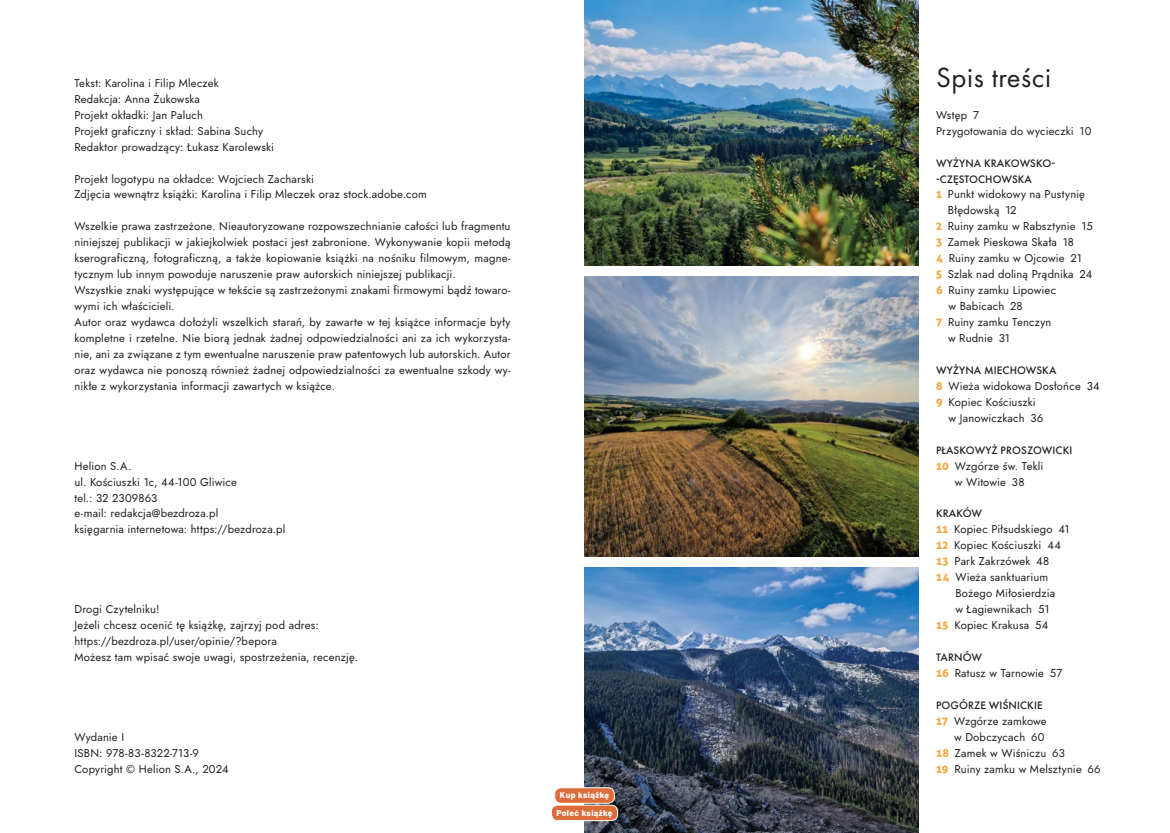
<style>
.page{position:relative;width:1170px;height:833px;background:#fff}
.page>*{position:absolute;margin:0;border:0;box-sizing:border-box;transform-origin:0 0}
.t1{font:28.75px "Futura PT";letter-spacing:.02em;color:#231f20}
.t2{font:11.25px/16px "Jost";letter-spacing:.015em;color:#231f20}
.t3{font:500 11.25px/16px "Futura PT";letter-spacing:.01em;color:#231f20}
.t4{font:800 8.5px "Barlow";letter-spacing:.05em;color:#fff}
.s1{font-family:"Aller Display";color:#f0ad48}
</style>
<div class="page">
<img style="left:585px;top:0;width:333px;height:265px">
<img style="left:585px;top:277px;width:333px;height:279px">
<img style="left:585px;top:567px;width:333px;height:266px">
<div style="left:551px;top:805px;width:66px;height:15px;background:#dd6c3b;border-radius:6px"></div>
<div style="left:551px;top:804px;width:67px;height:17px;border:1px solid #fff;border-radius:6px"></div>
<div style="left:554px;top:787px;width:60px;height:16px;background:#dd6c3b;border-radius:6px"></div>
<div style="left:554px;top:787px;width:60px;height:16px;border:1px solid #fff;border-radius:6px"></div>
<p class="t2" style="left:74px;top:75px;width:201px">Tekst: Karolina i Filip Mleczek<br>Redakcja: Anna Żukowska<br>Projekt okładki: Jan Paluch<br>Projekt graficzny i skład: Sabina Suchy Redaktor prowadzący: Łukasz Karolewski</p>
<p class="t2" style="left:74px;top:171px;width:354px">Projekt logotypu na okładce: Wojciech Zacharski<br>Zdjęcia wewnątrz książki: Karolina i Filip Mleczek oraz stock.adobe.com</p>
<p class="t2" style="left:74px;top:218px;width:437px">Wszelkie prawa zastrzeżone. Nieautoryzowane rozpowszechnianie całości lub fragmentu niniejszej publikacji w jakiejkolwiek postaci jest zabronione. Wykonywanie kopii metodą kserograficzną, fotograficzną, a także kopiowanie książki na nośniku filmowym, magne&shy;tycznym lub innym powoduje naruszenie praw autorskich niniejszej publikacji.<br>Wszystkie znaki występujące w tekście są zastrzeżonymi znakami firmowymi bądź towaro&shy;wymi ich właścicieli.<br>Autor oraz wydawca dołożyli wszelkich starań, by zawarte w tej książce informacje były kompletne i rzetelne. Nie biorą jednak żadnej odpowiedzialności ani za ich wykorzysta&shy;nie, ani za związane z tym ewentualne naruszenie praw patentowych lub autorskich. Autor oraz wydawca nie ponoszą również żadnej odpowiedzialności za ewentualne szkody wy&shy;nikłe z wykorzystania informacji zawartych w książce.</p>
<p class="t2" style="left:74px;top:458px;width:212px">Helion S.A.<br>ul. Kościuszki 1c, 44-100 Gliwice<br>tel.: 32 2309863<br>e-mail: redakcja@bezdroza.pl<br>księgarnia internetowa: https://bezdroza.pl</p>
<p class="t2" style="left:74px;top:601px;width:285px">Drogi Czytelniku!<br>Jeżeli chcesz ocenić tę książkę, zajrzyj pod adres: https://bezdroza.pl/user/opinie/?bepora<br>Możesz tam wpisać swoje uwagi, spostrzeżenia, recenzję.</p>
<p class="t2" style="left:74px;top:729px;width:156px">Wydanie I<br>ISBN: 978-83-8322-713-9<br>Copyright © Helion S.A., 2024</p>
<p class="t4" style="left:560px;top:789px;width:51px">Kup książkę</p>
<p class="t4" style="left:556px;top:806px;width:57px">Poleć książkę</p>
<h1 class="t1" style="left:935px;top:60px;width:117px">Spis treści</h1>
<p class="t2" style="left:935px;top:107px;width:157px">Wstęp 7<br>Przygotowania do wycieczki 10</p>
<p class="t3" style="left:935px;top:155px;width:121px">WYŻYNA KRAKOWSKO--CZĘSTOCHOWSKA</p>
<p class="t2" style="left:935px;top:187px;width:150px"><span class="s1">1</span> Punkt widokowy na Pustynię</p>
<p class="t2" style="left:947px;top:203px;width:70px">Błędowską 12</p>
<p class="t2" style="left:935px;top:218px;width:158px"><span class="s1">2</span> Ruiny zamku w Rabsztynie 15</p>
<p class="t2" style="left:935px;top:234px;width:139px"><span class="s1">3</span> Zamek Pieskowa Skała 18</p>
<p class="t2" style="left:935px;top:250px;width:147px"><span class="s1">4</span> Ruiny zamku w Ojcowie 21</p>
<p class="t2" style="left:935px;top:266px;width:158px"><span class="s1">5</span> Szlak nad doliną Prądnika 24</p>
<p class="t2" style="left:935px;top:282px;width:122px"><span class="s1">6</span> Ruiny zamku Lipowiec</p>
<p class="t2" style="left:948px;top:298px;width:76px">w Babicach 28</p>
<p class="t2" style="left:935px;top:314px;width:117px"><span class="s1">7</span> Ruiny zamku Tenczyn</p>
<p class="t2" style="left:947px;top:330px;width:63px">w Rudnie 31</p>
<p class="t3" style="left:935px;top:362px;width:122px">WYŻYNA MIECHOWSKA</p>
<p class="t2" style="left:935px;top:378px;width:165px"><span class="s1">8</span> Wieża widokowa Dosłońce 34</p>
<p class="t2" style="left:935px;top:394px;width:101px"><span class="s1">9</span> Kopiec Kościuszki</p>
<p class="t2" style="left:948px;top:410px;width:96px">w Janowiczkach 36</p>
<p class="t3" style="left:936px;top:442px;width:138px">PŁASKOWYŻ PROSZOWICKI</p>
<p class="t2" style="left:935px;top:458px;width:109px;text-align:center"><span class="s1">10</span> Wzgórze św. Tekli w Witowie 38</p>
<p class="t3" style="left:936px;top:506px;width:48px">KRAKÓW</p>
<p class="t2" style="left:935px;top:521px;width:135px"><span class="s1">11</span> Kopiec Piłsudskiego 41<br><span class="s1">12</span> Kopiec Kościuszki 44<br><span class="s1">13</span> Park Zakrzówek 48<br><span class="s1">14</span> Wieża sanktuarium</p>
<p class="t2" style="left:955px;top:585px;width:101px">Bożego Miłosierdzia</p>
<p class="t2" style="left:955px;top:601px;width:96px">w Łagiewnikach 51</p>
<p class="t2" style="left:935px;top:617px;width:114px"><span class="s1">15</span> Kopiec Krakusa 54</p>
<p class="t3" style="left:936px;top:649px;width:47px">TARNÓW</p>
<p class="t2" style="left:935px;top:665px;width:128px"><span class="s1">16</span> Ratusz w Tarnowie 57</p>
<p class="t3" style="left:936px;top:697px;width:108px">POGÓRZE WIŚNICKIE</p>
<p class="t2" style="left:935px;top:713px;width:112px"><span class="s1">17</span> Wzgórze zamkowe</p>
<p class="t2" style="left:954px;top:729px;width:92px">w Dobczycach 60</p>
<p class="t2" style="left:935px;top:745px;width:130px"><span class="s1">18</span> Zamek w Wiśniczu 63</p>
<p class="t2" style="left:935px;top:761px;width:166px"><span class="s1">19</span> Ruiny zamku w Melsztynie 66</p>
</div>
